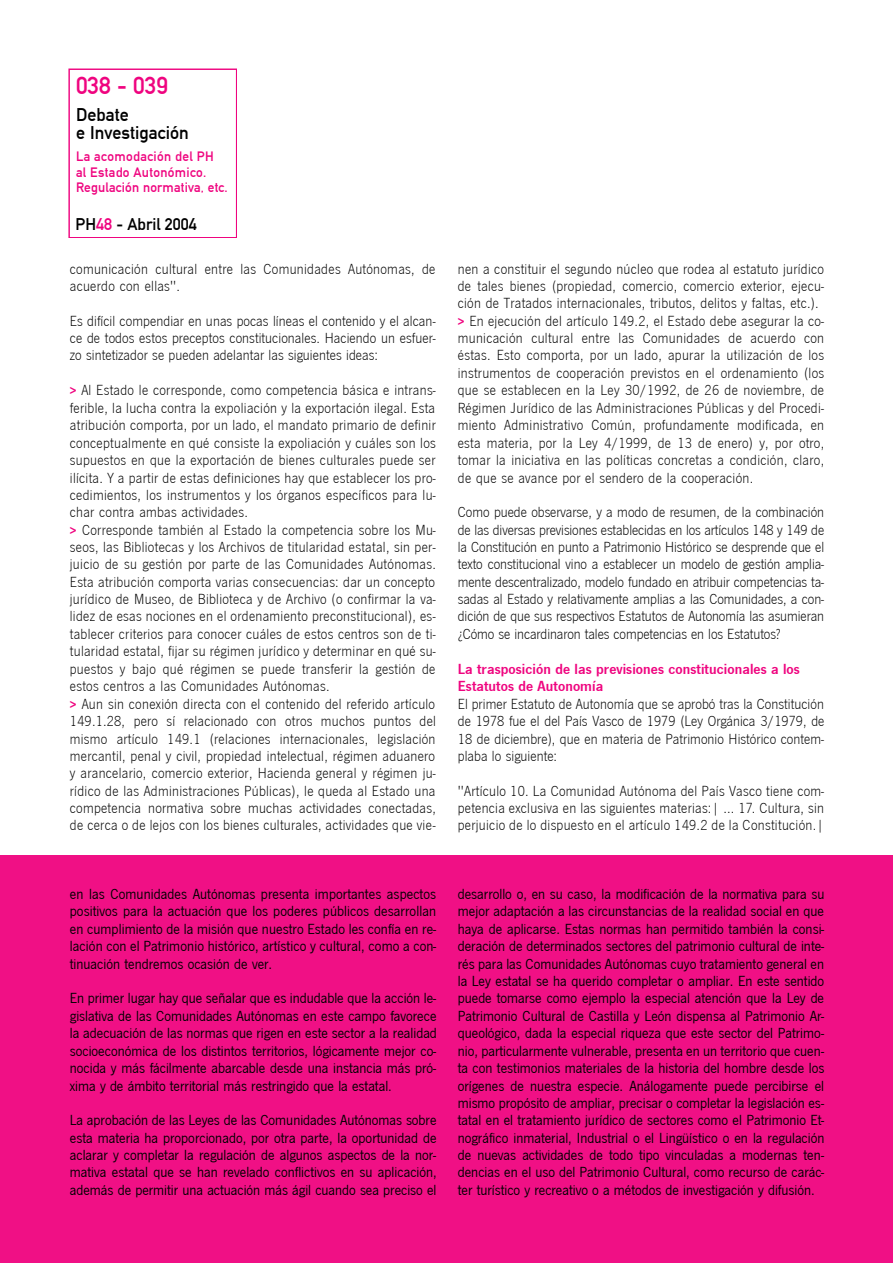
<style>
.page{position:relative;width:893px;height:1263px;background:#fff}
.page>*{position:absolute;margin:0;border:0;box-sizing:border-box;transform-origin:0 0}
.t1{font:24.15px "DIN Mittelschrift";letter-spacing:-.005em;color:#ef047f}
.t2{font:18px/18px "DIN Mittelschrift";color:#000}
.t3{font:16.5px "DIN Mittelschrift";color:#000}
.t4{font:15.15px/17.4px "News Got T Lig";letter-spacing:.02em;color:#000;text-align:justify}
.t5{font:15.15px/17.4px "News Got T";color:#000;text-align:justify}
.t6{font:700 15.15px/17.7px "News Got T Dem";letter-spacing:.005em;color:#ef047f}
.t7{font:13.35px/15.1px "DIN Mittelschrift";letter-spacing:.025em;color:#ef047f}
.s1{color:#ef047f}
.s2{font-family:"News Got T Dem";font-weight:700;font-size:13.35px;color:#ef047f}
</style>
<div class="page">
<div style="left:0;top:855px;width:892px;height:408px;background:#f01085"></div>
<svg style="left:68px;top:69px;width:169px;height:169px"></svg>
<h1 class="t1" style="left:76px;top:72px;width:93px">038 - 039</h1>
<p class="t2" style="left:76px;top:106px;width:114px">Debate<br>e Investigación</p>
<p class="t7" style="left:76px;top:149px;width:153px">La acomodación del PH<br>al Estado Autonómico.<br>Regulación normativa, etc.</p>
<p class="t3" style="left:76px;top:215px;width:122px">PH<span class="s1">48</span> - Abril 2004</p>
<p class="t4" style="left:70px;top:260px;width:367px">comunicación cultural entre las Comunidades Autónomas, de acuerdo con ellas".</p>
<p class="t4" style="left:70px;top:312px;width:367px">Es difícil compendiar en unas pocas líneas el contenido y el alcan&shy;ce de todos estos preceptos constitucionales. Haciendo un esfuer&shy;zo sintetizador se pueden adelantar las siguientes ideas:</p>
<p class="t4" style="left:70px;top:381px;width:367px;text-align:left"><span class="s2">&gt;</span> Al Estado le corresponde, como competencia básica e intrans&shy;ferible, la lucha contra la expoliación y la exportación ilegal. Esta atribución comporta, por un lado, el mandato primario de definir conceptualmente en qué consiste la expoliación y cuáles son los supuestos en que la exportación de bienes culturales puede ser ilícita. Y a partir de estas definiciones hay que establecer los pro&shy;cedimientos, los instrumentos y los órganos específicos para lu&shy;char contra ambas actividades.<br><span class="s2">&gt;</span> Corresponde también al Estado la competencia sobre los Mu&shy;seos, las Bibliotecas y los Archivos de titularidad estatal, sin per&shy;juicio de su gestión por parte de las Comunidades Autónomas.<br>Esta atribución comporta varias consecuencias: dar un concepto jurídico de Museo, de Biblioteca y de Archivo (o confirmar la va&shy;lidez de esas nociones en el ordenamiento preconstitucional), es&shy;tablecer criterios para conocer cuáles de estos centros son de ti&shy;tularidad estatal, fijar su régimen jurídico y determinar en qué su&shy;puestos y bajo qué régimen se puede transferir la gestión de estos centros a las Comunidades Autónomas.<br><span class="s2">&gt;</span> Aun sin conexión directa con el contenido del referido artículo 149.1.28, pero sí relacionado con otros muchos puntos del mismo artículo 149.1 (relaciones internacionales, legislación mercantil, penal y civil, propiedad intelectual, régimen aduanero y arancelario, comercio exterior, Hacienda general y régimen ju&shy;rídico de las Administraciones Públicas), le queda al Estado una competencia normativa sobre muchas actividades conectadas, de cerca o de lejos con los bienes culturales, actividades que vie-</p>
<p class="t4" style="left:458px;top:260px;width:368px;text-align:left">nen a constituir el segundo núcleo que rodea al estatuto jurídico de tales bienes (propiedad, comercio, comercio exterior, ejecu&shy;ción de Tratados internacionales, tributos, delitos y faltas, etc.). <span class="s2">&gt;</span> En ejecución del artículo 149.2, el Estado debe asegurar la co&shy;municación cultural entre las Comunidades de acuerdo con éstas. Esto comporta, por un lado, apurar la utilización de los instrumentos de cooperación previstos en el ordenamiento (los que se establecen en la Ley 30/1992, de 26 de noviembre, de Régimen Jurídico de las Administraciones Públicas y del Procedi&shy;miento Administrativo Común, profundamente modificada, en esta materia, por la Ley 4/1999, de 13 de enero) y, por otro, tomar la iniciativa en las políticas concretas a condición, claro, de que se avance por el sendero de la cooperación.</p>
<p class="t4" style="left:458px;top:503px;width:368px">Como puede observarse, y a modo de resumen, de la combinación de las diversas previsiones establecidas en los artículos 148 y 149 de la Constitución en punto a Patrimonio Histórico se desprende que el texto constitucional vino a establecer un modelo de gestión amplia&shy;mente descentralizado, modelo fundado en atribuir competencias ta&shy;sadas al Estado y relativamente amplias a las Comunidades, a con&shy;dición de que sus respectivos Estatutos de Autonomía las asumieran ¿Cómo se incardinaron tales competencias en los Estatutos?</p>
<p class="t6" style="left:458px;top:659px;width:343px">La trasposición de las previsiones constitucionales a los<br>Estatutos de Autonomía</p>
<p class="t4" style="left:458px;top:694px;width:368px">El primer Estatuto de Autonomía que se aprobó tras la Constitución de 1978 fue el del País Vasco de 1979 (Ley Orgánica 3/1979, de 18 de diciembre), que en materia de Patrimonio Histórico contem&shy;plaba lo siguiente:</p>
<p class="t4" style="left:458px;top:782px;width:368px">"Artículo 10. La Comunidad Autónoma del País Vasco tiene com&shy;petencia exclusiva en las siguientes materias:| ... 17. Cultura, sin perjuicio de lo dispuesto en el artículo 149.2 de la Constitución.|</p>
<p class="t5" style="left:70px;top:885px;width:368px">en las Comunidades Autónomas presenta importantes aspectos positivos para la actuación que los poderes públicos desarrollan en cumplimiento de la misión que nuestro Estado les confía en re&shy;lación con el Patrimonio histórico, artístico y cultural, como a con&shy;tinuación tendremos ocasión de ver.</p>
<p class="t5" style="left:70px;top:989px;width:368px">En primer lugar hay que señalar que es indudable que la acción le&shy;gislativa de las Comunidades Autónomas en este campo favorece la adecuación de las normas que rigen en este sector a la realidad socioeconómica de los distintos territorios, lógicamente mejor co&shy;nocida y más fácilmente abarcable desde una instancia más pró&shy;xima y de ámbito territorial más restringido que la estatal.</p>
<p class="t5" style="left:70px;top:1111px;width:368px">La aprobación de las Leyes de las Comunidades Autónomas sobre esta materia ha proporcionado, por otra parte, la oportunidad de aclarar y completar la regulación de algunos aspectos de la nor&shy;mativa estatal que se han revelado conflictivos en su aplicación, además de permitir una actuación más ágil cuando sea preciso el</p>
<p class="t5" style="left:458px;top:885px;width:368px">desarrollo o, en su caso, la modificación de la normativa para su mejor adaptación a las circunstancias de la realidad social en que haya de aplicarse. Estas normas han permitido también la consi&shy;deración de determinados sectores del patrimonio cultural de inte&shy;rés para las Comunidades Autónomas cuyo tratamiento general en la Ley estatal se ha querido completar o ampliar. En este sentido puede tomarse como ejemplo la especial atención que la Ley de Patrimonio Cultural de Castilla y León dispensa al Patrimonio Ar&shy;queológico, dada la especial riqueza que este sector del Patrimo&shy;nio, particularmente vulnerable, presenta en un territorio que cuen&shy;ta con testimonios materiales de la historia del hombre desde los orígenes de nuestra especie. Análogamente puede percibirse el mismo propósito de ampliar, precisar o completar la legislación es&shy;tatal en el tratamiento jurídico de sectores como el Patrimonio Et&shy;nográfico inmaterial, Industrial o el Lingüístico o en la regulación de nuevas actividades de todo tipo vinculadas a modernas ten&shy;dencias en el uso del Patrimonio Cultural, como recurso de carác&shy;ter turístico y recreativo o a métodos de investigación y difusión.</p>
</div>
